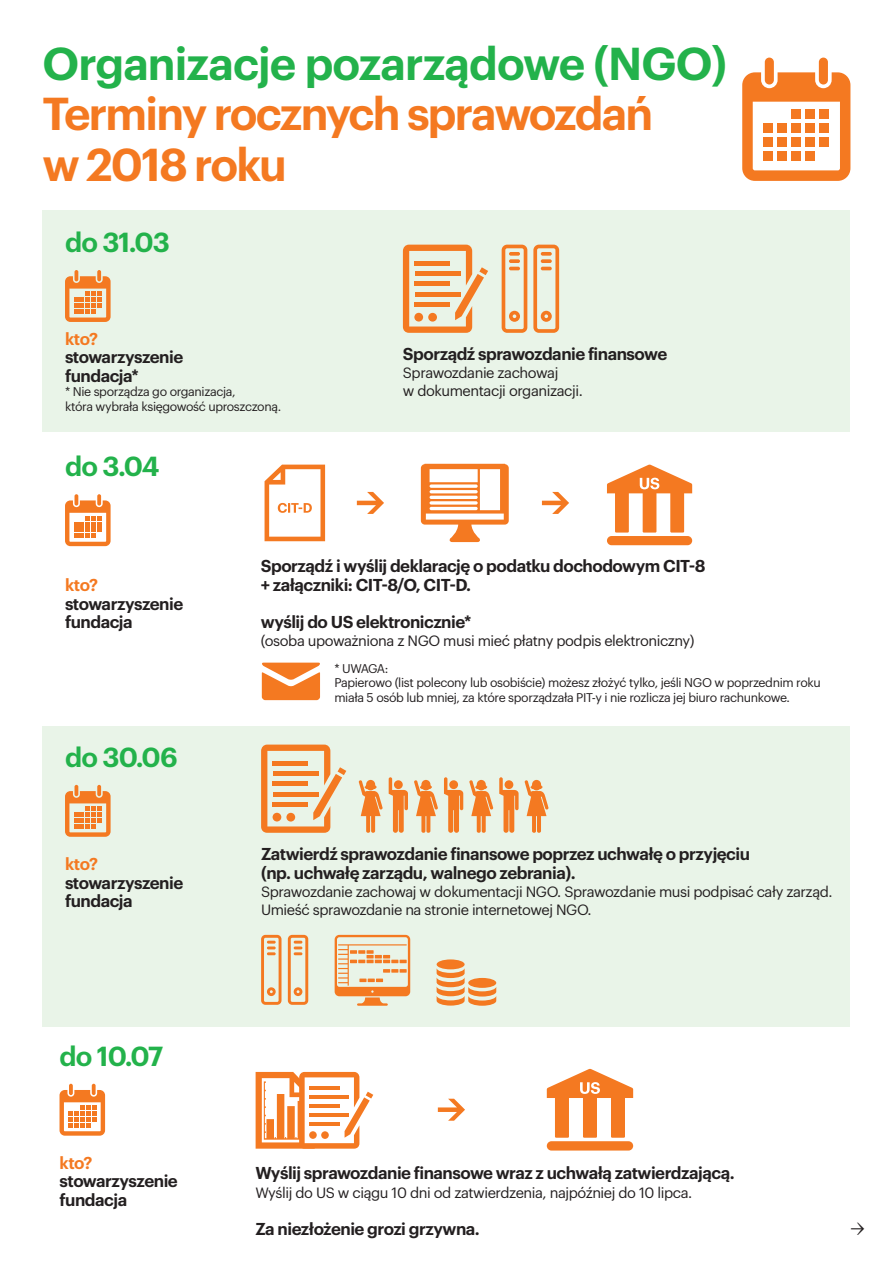
<style>
.page{position:relative;width:893px;height:1263px;background:#fff}
.page>*{position:absolute;margin:0;border:0;box-sizing:border-box;transform-origin:0 0}
.Normalny{font:600 45.15px "Graphik";letter-spacing:-.04em;color:#f47921}
.Normalny-2{font:600 45.15px "Graphik";letter-spacing:-.02em;color:#23b24b}
.Normalny-3{font:600 27px "Graphik";letter-spacing:-.03em;color:#23b24b}
.t1{font:18px "Meta Serif Pro";color:#231f20}
.Normalny-4{font:600 16.8px/18.6px "Graphik";letter-spacing:-.03em;color:#231f20}
.Normalny-5{font:600 16.8px "Graphik";letter-spacing:-.03em;color:#f47921}
.Normalny-6{font:14.7px/18px "Graphik";letter-spacing:-.03em;color:#231f20}
.Normalny-7{font:12.3px/14.7px "Graphik";letter-spacing:-.03em;color:#231f20}
</style>
<div class="page">
<div style="left:819px;top:58px;width:9px;height:27px;background:#f47921;border-radius:5px"></div>
<svg style="left:742px;top:72px;width:108px;height:109px"></svg>
<div style="left:765px;top:58px;width:9px;height:27px;background:#f47921;border-radius:5px"></div>
<div style="left:819px;top:110px;width:10px;height:9px;background:#f47921"></div>
<div style="left:805px;top:110px;width:10px;height:9px;background:#f47921"></div>
<div style="left:792px;top:110px;width:9px;height:9px;background:#f47921"></div>
<div style="left:819px;top:123px;width:10px;height:10px;background:#f47921"></div>
<div style="left:805px;top:123px;width:10px;height:10px;background:#f47921"></div>
<div style="left:792px;top:123px;width:9px;height:10px;background:#f47921"></div>
<div style="left:778px;top:123px;width:9px;height:10px;background:#f47921"></div>
<div style="left:764px;top:123px;width:9px;height:10px;background:#f47921"></div>
<div style="left:819px;top:137px;width:10px;height:10px;background:#f47921"></div>
<div style="left:805px;top:137px;width:10px;height:10px;background:#f47921"></div>
<div style="left:792px;top:137px;width:9px;height:10px;background:#f47921"></div>
<div style="left:778px;top:137px;width:9px;height:10px;background:#f47921"></div>
<div style="left:764px;top:137px;width:9px;height:10px;background:#f47921"></div>
<div style="left:805px;top:151px;width:10px;height:10px;background:#f47921"></div>
<div style="left:792px;top:151px;width:9px;height:10px;background:#f47921"></div>
<div style="left:778px;top:151px;width:9px;height:10px;background:#f47921"></div>
<div style="left:764px;top:151px;width:9px;height:10px;background:#f47921"></div>
<div style="left:43px;top:210px;width:807px;height:222px;background:#e9f4e8"></div>
<svg style="left:65px;top:270px;width:46px;height:52px"></svg>
<svg style="left:502px;top:245px;width:25px;height:88px"></svg>
<svg style="left:509px;top:259px;width:11px;height:4px"></svg>
<svg style="left:509px;top:252px;width:11px;height:4px"></svg>
<svg style="left:533px;top:245px;width:26px;height:88px"></svg>
<svg style="left:541px;top:259px;width:11px;height:4px"></svg>
<svg style="left:541px;top:252px;width:11px;height:4px"></svg>
<svg style="left:403px;top:245px;width:85px;height:88px"></svg>
<div style="left:414px;top:313px;width:9px;height:9px;background:#f47921;border-radius:50%"></div>
<div style="left:428px;top:313px;width:9px;height:9px;background:#f47921;border-radius:50%"></div>
<svg style="left:65px;top:494px;width:46px;height:52px"></svg>
<svg style="left:265px;top:465px;width:60px;height:76px"></svg>
<svg style="left:421px;top:464px;width:88px;height:78px"></svg>
<svg style="left:261px;top:663px;width:60px;height:37px"></svg>
<svg style="left:357px;top:492px;width:27px;height:22px"></svg>
<svg style="left:542px;top:492px;width:27px;height:22px"></svg>
<div style="left:607px;top:536px;width:85px;height:9px;background:#f47921;border-radius:5px"></div>
<svg style="left:607px;top:464px;width:85px;height:68px"></svg>
<div style="left:43px;top:727px;width:807px;height:300px;background:#e9f4e8"></div>
<svg style="left:65px;top:785px;width:46px;height:52px"></svg>
<svg style="left:288px;top:935px;width:20px;height:70px"></svg>
<svg style="left:261px;top:935px;width:20px;height:70px"></svg>
<svg style="left:261px;top:744px;width:85px;height:89px"></svg>
<div style="left:273px;top:813px;width:8px;height:8px;background:#f47921;border-radius:50%"></div>
<div style="left:286px;top:813px;width:9px;height:8px;background:#f47921;border-radius:50%"></div>
<svg style="left:389px;top:777px;width:19px;height:56px"></svg>
<svg style="left:444px;top:777px;width:19px;height:56px"></svg>
<svg style="left:499px;top:777px;width:20px;height:56px"></svg>
<svg style="left:359px;top:780px;width:24px;height:53px"></svg>
<svg style="left:414px;top:780px;width:24px;height:53px"></svg>
<svg style="left:469px;top:780px;width:24px;height:53px"></svg>
<svg style="left:525px;top:780px;width:23px;height:53px"></svg>
<svg style="left:335px;top:935px;width:75px;height:71px"></svg>
<div style="left:437px;top:959px;width:28px;height:10px;background:#f47921;border-radius:50%"></div>
<svg style="left:437px;top:968px;width:59px;height:38px"></svg>
<svg style="left:92px;top:1084px;width:4px;height:11px"></svg>
<svg style="left:69px;top:1084px;width:4px;height:11px"></svg>
<svg style="left:60px;top:1090px;width:45px;height:46px"></svg>
<svg style="left:256px;top:1072px;width:117px;height:77px"></svg>
<div style="left:309px;top:1131px;width:8px;height:8px;background:#f47921;border-radius:50%"></div>
<div style="left:321px;top:1131px;width:8px;height:8px;background:#f47921;border-radius:50%"></div>
<svg style="left:438px;top:1099px;width:27px;height:22px"></svg>
<div style="left:547px;top:1141px;width:86px;height:9px;background:#f47921;border-radius:5px"></div>
<svg style="left:547px;top:1069px;width:86px;height:69px"></svg>
<p class="Normalny-2" style="left:43px;top:29px;width:686px">Organizacje pozarządowe (NGO)</p>
<p class="Normalny" style="left:43px;top:79px;width:612px">Terminy rocznych sprawozdań</p>
<p class="Normalny" style="left:43px;top:130px;width:246px">w 2018 roku</p>
<p class="Normalny-3" style="left:65px;top:221px;width:107px">do 31.03</p>
<p class="Normalny-5" style="left:65px;top:326px;width:35px">kto?</p>
<p class="Normalny-4" style="left:65px;top:346px;width:120px">stowarzyszenie</p>
<p class="Normalny-4" style="left:65px;top:365px;width:75px">fundacja*</p>
<p class="Normalny-7" style="left:65px;top:384px;width:218px">* Nie sporządza go organizacja,<br>która wybrała księgowość uproszczoną.</p>
<p class="Normalny-3" style="left:65px;top:446px;width:96px">do 3.04</p>
<p class="Normalny-4" style="left:403px;top:343px;width:266px">Sporządź sprawozdanie finansowe</p>
<p class="Normalny-6" style="left:403px;top:362px;width:181px">Sprawozdanie zachowaj<br>w dokumentacji organizacji.</p>
<p class="Normalny-5" style="left:65px;top:572px;width:35px">kto?</p>
<p class="Normalny-4" style="left:65px;top:593px;width:120px">stowarzyszenie</p>
<p class="Normalny-4" style="left:65px;top:611px;width:69px">fundacja</p>
<p class="Normalny-3" style="left:65px;top:736px;width:114px">do 30.06</p>
<p class="Normalny-5" style="left:65px;top:851px;width:35px">kto?</p>
<p class="Normalny-4" style="left:65px;top:872px;width:120px">stowarzyszenie</p>
<p class="Normalny-4" style="left:65px;top:890px;width:69px">fundacja</p>
<p class="Normalny-3" style="left:60px;top:1035px;width:105px">do 10.07</p>
<p class="Normalny-5" style="left:60px;top:1150px;width:35px">kto?</p>
<p class="Normalny-4" style="left:60px;top:1170px;width:120px">stowarzyszenie</p>
<p class="Normalny-4" style="left:60px;top:1189px;width:69px">fundacja</p>
<p class="Normalny-4" style="left:261px;top:555px;width:446px">Sporządź i wyślij deklarację o podatku dochodowym CIT-8 + załączniki: CIT-8/O, CIT-D.</p>
<p class="Normalny-4" style="left:261px;top:611px;width:212px">wyślij do US elektronicznie*</p>
<p class="Normalny-6" style="left:261px;top:630px;width:435px">(osoba upoważniona z NGO musi mieć płatny podpis elektroniczny)</p>
<p class="Normalny-7" style="left:334px;top:660px;width:55px">* UWAGA:</p>
<p class="Normalny-7" style="left:334px;top:674px;width:488px">Papierowo (list polecony lub osobiście) możesz złożyć tylko, jeśli NGO w poprzednim roku miała 5 osób lub mniej, za które sporządzała PIT-y i nie rozlicza jej biuro rachunkowe.</p>
<p class="Normalny-4" style="left:261px;top:843px;width:490px">Zatwierdź sprawozdanie finansowe poprzez uchwałę o przyjęciu (np. uchwałę zarządu, walnego zebrania).</p>
<p class="Normalny-6" style="left:261px;top:881px;width:573px">Sprawozdanie zachowaj w dokumentacji NGO. Sprawozdanie musi podpisać cały zarząd.</p>
<p class="Normalny-6" style="left:261px;top:899px;width:332px">Umieść sprawozdanie na stronie internetowej NGO.</p>
<p class="Normalny-4" style="left:255px;top:1162px;width:481px">Wyślij sprawozdanie finansowe wraz z uchwałą zatwierdzającą.</p>
<p class="Normalny-6" style="left:255px;top:1183px;width:438px">Wyślij do US w ciągu 10 dni od zatwierdzenia, najpóźniej do 10 lipca.</p>
<p class="Normalny-4" style="left:255px;top:1218px;width:226px">Za niezłożenie grozi grzywna.</p>
<p class="t1" style="left:850px;top:1215px;width:16px">→</p>
</div>
